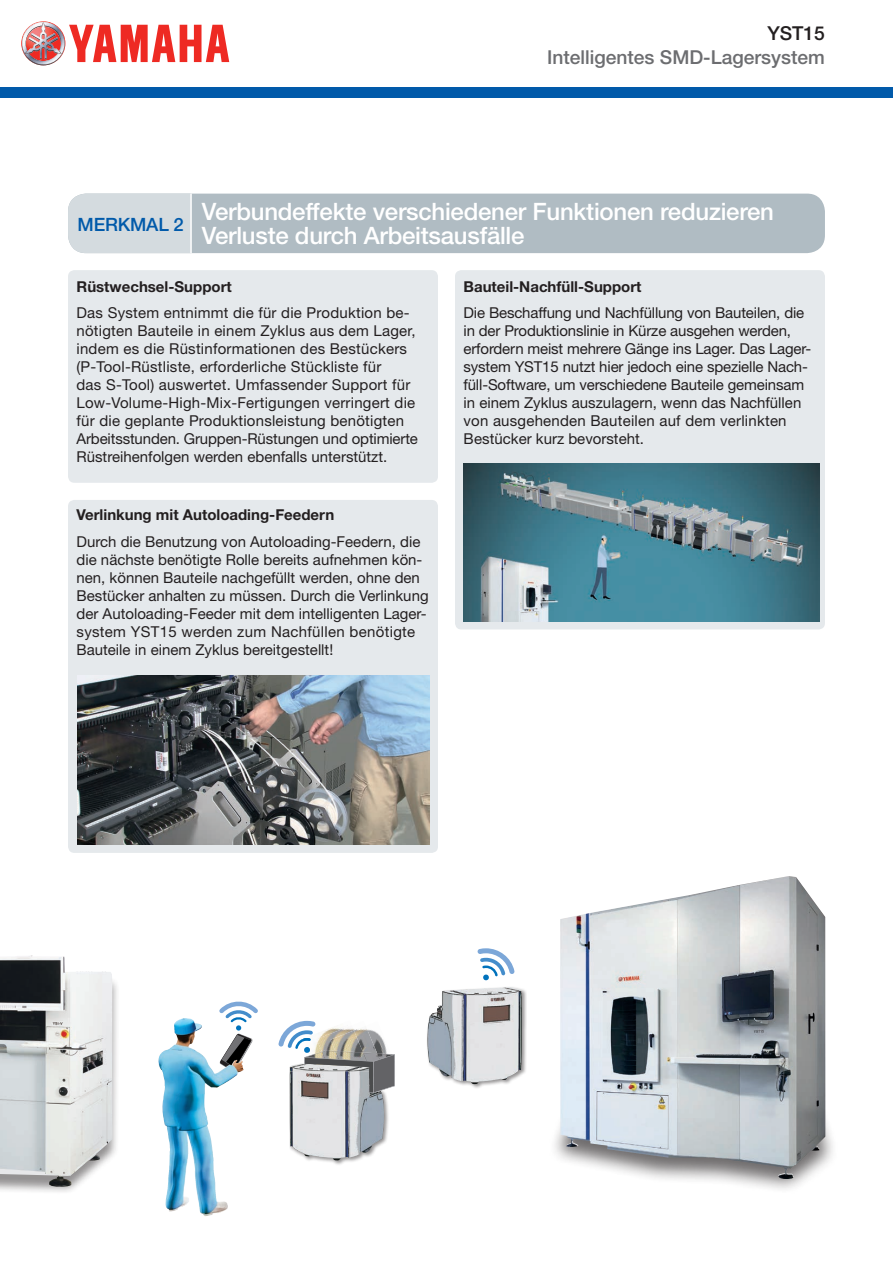
<style>
.page{position:relative;width:893px;height:1263px;background:#fff}
.page>*{position:absolute;margin:0;border:0;box-sizing:border-box;transform-origin:0 0}
.t1{font:500 24px/24px "Helvetica Neue LT";letter-spacing:-.01em;color:#fff}
.t2{font:500 19.2px "Helvetica Neue LT";color:#6c6d70}
.t3{font:500 19.2px "Helvetica Neue LT";color:#231f20}
.t4{font:15px/18px "Helvetica Neue LT";color:#231f20}
.t5{font:700 15px "Helvetica Neue LT";color:#231f20}
</style>
<div class="page">
<div style="left:0;top:87px;width:893px;height:11px;background:#015aaa"></div>
<svg style="left:21px;top:21px;width:208px;height:44px"></svg>
<div style="left:0;top:976px;width:120px;height:218px;background:#231f20;opacity:.49"></div>
<div style="left:68px;top:194px;width:757px;height:59px;background:#b0bcc3;border-radius:18px"></div>
<div style="left:68px;top:194px;width:122px;height:59px;background:#d4dbdf"></div>
<hr style="left:190px;top:194px;width:2px;height:59px;background:#fff">
<div style="left:68px;top:270px;width:370px;height:213px;background:#e5e9ec;border-radius:6px"></div>
<div style="left:455px;top:270px;width:370px;height:359px;background:#e5e9ec;border-radius:6px"></div>
<div style="left:68px;top:500px;width:370px;height:353px;background:#e5e9ec;border-radius:6px"></div>
<img style="left:78px;top:676px;width:351px;height:168px">
<img style="left:463px;top:463px;width:356px;height:158px">
<img style="left:158px;top:1018px;width:26px;height:193px">
<svg style="left:219px;top:1001px;width:39px;height:71px"></svg>
<div style="left:289px;top:1070px;width:100px;height:96px;background:#231f20;opacity:.49"></div>
<img style="left:290px;top:1093px;width:94px;height:67px">
<svg style="left:278px;top:1021px;width:117px;height:72px"></svg>
<svg style="left:477px;top:948px;width:38px;height:33px"></svg>
<div style="left:426px;top:986px;width:101px;height:104px;background:#231f20;opacity:.49"></div>
<img style="left:427px;top:987px;width:95px;height:97px">
<img style="left:0;top:956px;width:112px;height:231px">
<div style="left:549px;top:1095px;width:289px;height:99px;background:#231f20;opacity:.65"></div>
<img style="left:560px;top:876px;width:265px;height:303px">
<p class="t3" style="left:767px;top:22px;width:59px">YST15</p>
<p class="t2" style="left:547px;top:45px;width:279px">Intelligentes SMD-Lagersystem</p>
<h1 class="t1" style="left:202px;top:199px;width:574px;text-indent:-124px"><sub>MERKMAL</sub> <sub>2</sub> Verbundeffekte verschiedener Funktionen reduzieren<br>Verluste durch Arbeitsausfälle</h1>
<p class="t5" style="left:77px;top:277px;width:157px">Rüstwechsel-Support</p>
<p class="t4" style="left:77px;top:304px;width:343px">Das System entnimmt die für die Produktion be&shy;nötigten Bauteile in einem Zyklus aus dem Lager, indem es die Rüstinformationen des Bestückers (P-Tool-Rüstliste, erforderliche Stückliste für<br>das S-Tool) auswertet. Umfassender Support für Low-Volume-High-Mix-Fertigungen verringert die für die geplante Produktionsleistung benötigten Arbeitsstunden. Gruppen-Rüstungen und optimierte Rüstreihenfolgen werden ebenfalls unterstützt.</p>
<p class="t5" style="left:463px;top:277px;width:180px">Bauteil-Nachfüll-Support</p>
<p class="t4" style="left:463px;top:304px;width:349px">Die Beschaffung und Nachfüllung von Bauteilen, die in der Produktionslinie in Kürze ausgehen werden, erfordern meist mehrere Gänge ins Lager. Das Lager&shy;system YST15 nutzt hier jedoch eine spezielle Nach&shy;füll-Software, um verschiedene Bauteile gemeinsam in einem Zyklus auszulagern, wenn das Nachfüllen von ausgehenden Bauteilen auf dem verlinkten Bestücker kurz bevorsteht.</p>
<p class="t5" style="left:77px;top:505px;width:259px">Verlinkung mit Autoloading-Feedern</p>
<p class="t4" style="left:77px;top:532px;width:354px">Durch die Benutzung von Autoloading-Feedern, die die nächste benötigte Rolle bereits aufnehmen kön&shy;nen, können Bauteile nachgefüllt werden, ohne den Bestücker anhalten zu müssen. Durch die Verlinkung der Autoloading-Feeder mit dem intelligenten Lager&shy;system YST15 werden zum Nachfüllen benötigte Bauteile in einem Zyklus bereitgestellt!</p>
</div>
